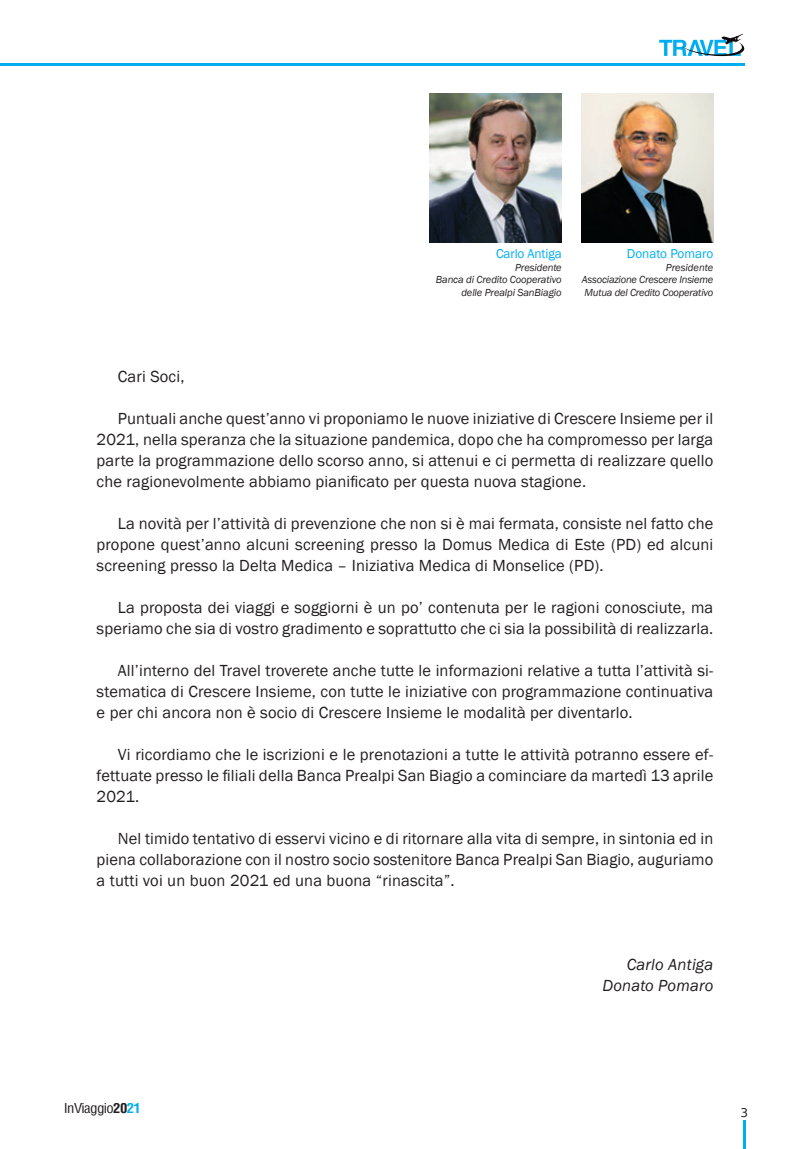
<style>
.page{position:relative;width:808px;height:1149px;background:#fff}
.page>*{position:absolute;margin:0;border:0;box-sizing:border-box;transform-origin:0 0}
.Corpo_testo_travel{font:16.5px/21px "Franklin Gothic";letter-spacing:.01em;color:#231f20;text-align:justify}
.Corpo_testo_travel-2{font:italic 16.5px "Franklin Gothic";letter-spacing:.01em;color:#231f20}
.t1{font:condensed 13.35px "Helvetica";letter-spacing:-.04em;color:#231f20;scale:1.1 1}
.Corpo_testo_travel-3{font:13.2px "Franklin Gothic";letter-spacing:-.01em;color:#00aeef}
.t2{font:12px "DejaVu Sans";color:#231f20}
.Corpo_testo_travel-4{font:italic 10.5px "Franklin Gothic";letter-spacing:-.01em;color:#231f20}
.s1{font-weight:700}
.s2{font-weight:700;color:#00aeef}
</style>
<div class="page">
<hr style="left:743px;top:1119px;width:2px;height:29px;background:#00aeef">
<svg style="left:659px;top:34px;width:85px;height:22px"></svg>
<hr style="left:0;top:64px;width:744px;height:2px;background:#00aeef">
<img style="left:430px;top:94px;width:132px;height:148px">
<img style="left:581px;top:94px;width:132px;height:148px">
<p class="Corpo_testo_travel-3" style="left:496px;top:245px;width:67px">Carlo Antiga</p>
<p class="Corpo_testo_travel-4" style="left:515px;top:261px;width:48px">Presidente</p>
<p class="Corpo_testo_travel-4" style="left:436px;top:273px;width:127px">Banca di Credito Cooperativo</p>
<p class="Corpo_testo_travel-4" style="left:461px;top:286px;width:102px">delle Prealpi SanBiagio</p>
<p class="Corpo_testo_travel-3" style="left:627px;top:245px;width:88px">Donato Pomaro</p>
<p class="Corpo_testo_travel-4" style="left:666px;top:261px;width:49px">Presidente</p>
<p class="Corpo_testo_travel-4" style="left:582px;top:273px;width:133px">Associazione Crescere Insieme</p>
<p class="Corpo_testo_travel-4" style="left:585px;top:286px;width:130px">Mutua del Credito Cooperativo</p>
<p class="Corpo_testo_travel" style="left:118px;top:366px;width:68px">Cari Soci,</p>
<p class="Corpo_testo_travel" style="left:97px;top:408px;width:618px;text-indent:21px">Puntuali anche quest’anno vi proponiamo le nuove iniziative di Crescere Insieme per il 2021, nella speranza che la situazione pandemica, dopo che ha compromesso per larga parte la programmazione dello scorso anno, si attenui e ci permetta di realizzare quello che ragionevolmente abbiamo pianificato per questa nuova stagione.</p>
<p class="Corpo_testo_travel" style="left:97px;top:513px;width:618px;text-indent:21px">La novità per l’attività di prevenzione che non si è mai fermata, consiste nel fatto che propone quest’anno alcuni screening presso la Domus Medica di Este (PD) ed alcuni screening presso la Delta Medica – Iniziativa Medica di Monselice (PD).</p>
<p class="Corpo_testo_travel" style="left:97px;top:597px;width:618px;text-align:right">La proposta dei viaggi e soggiorni è un po’ contenuta per le ragioni conosciute, ma speriamo che sia di vostro gradimento e soprattutto che ci sia la possibilità di realizzarla.</p>
<p class="Corpo_testo_travel" style="left:97px;top:660px;width:618px;text-indent:21px">All’interno del Travel troverete anche tutte le informazioni relative a tutta l’attività si&shy;stematica di Crescere Insieme, con tutte le iniziative con programmazione continuativa e per chi ancora non è socio di Crescere Insieme le modalità per diventarlo.</p>
<p class="Corpo_testo_travel" style="left:97px;top:744px;width:618px;text-indent:21px">Vi ricordiamo che le iscrizioni e le prenotazioni a tutte le attività potranno essere ef&shy;fettuate presso le filiali della Banca Prealpi San Biagio a cominciare da martedì 13 aprile 2021.</p>
<p class="Corpo_testo_travel" style="left:97px;top:828px;width:618px;text-indent:21px">Nel timido tentativo di esservi vicino e di ritornare alla vita di sempre, in sintonia ed in piena collaborazione con il nostro socio sostenitore Banca Prealpi San Biagio, auguriamo a tutti voi un buon 2021 ed una buona “rinascita”.</p>
<p class="Corpo_testo_travel-2" style="left:627px;top:954px;width:88px">Carlo Antiga</p>
<p class="Corpo_testo_travel-2" style="left:603px;top:975px;width:112px">Donato Pomaro</p>
<p class="t1" style="left:64px;top:1098px;width:72px">InViaggio<span class="s1">20</span><span class="s2">21</span></p>
<p class="t2" style="left:740px;top:1102px;width:9px">3</p>
</div>
